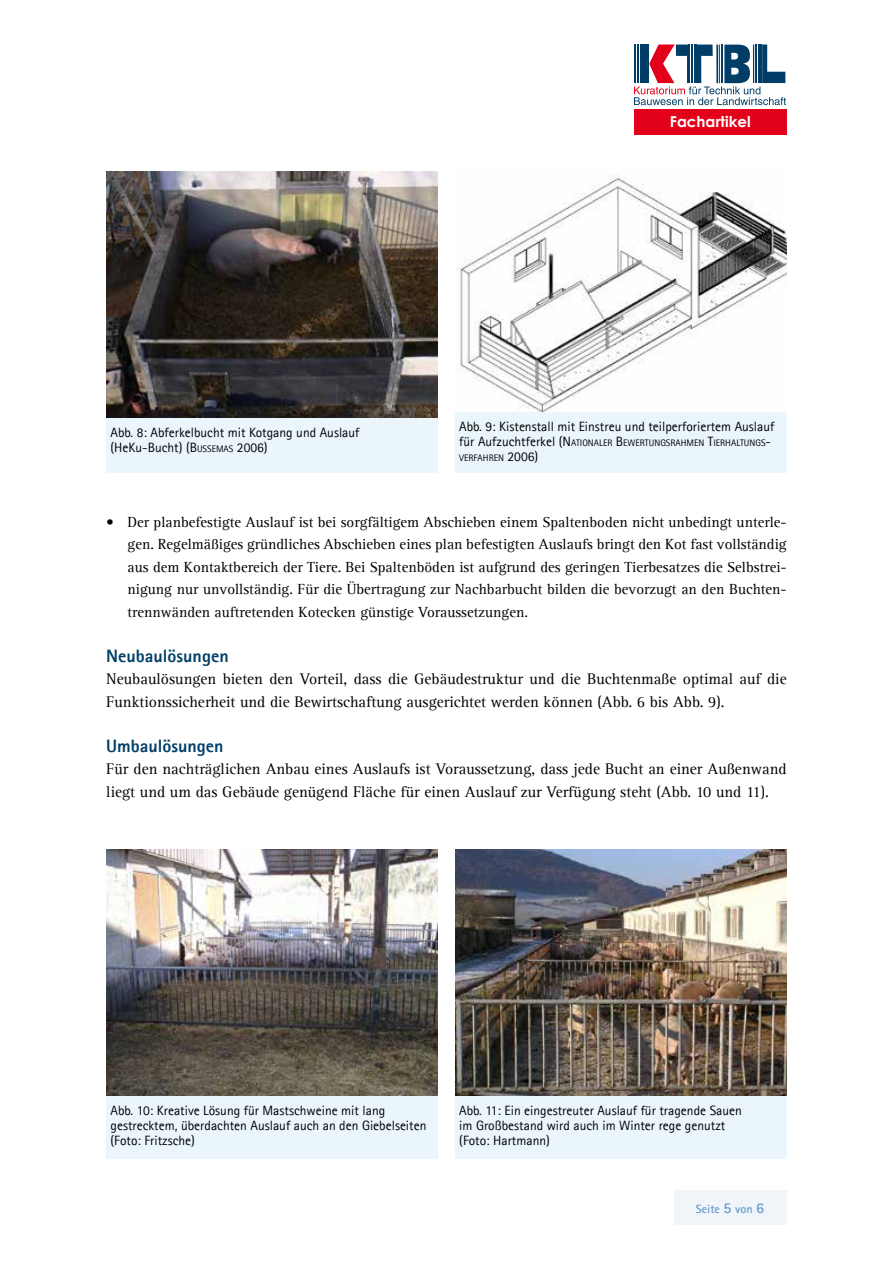
<style>
.page{position:relative;width:893px;height:1263px;background:#fff}
.page>*{position:absolute;margin:0;border:0;box-sizing:border-box;transform-origin:0 0}
.t1{font:800 18px "Agfa Rotis Sans Serif";color:#003f68}
.t2{font:15.75px/22.5px "Agfa Rotis Serif";color:#000}
.t3{font:15px/22.5px "Agfa Rotis Serif";color:#000;text-align:justify}
.t4{font:700 15px "Century Gothic";color:#fff}
.t5{font:13.5px/15px "Agfa Rotis Sans Serif";color:#000}
.t6{font:700 12px "Rotis Sans Serif Pro";color:#69c}
.t7{font:9.45px/15px "Agfa Rotis Sans Serif";color:#000}
.s1{font-style:inherit}
.s2{font-size:9.45px}
.s3{font-size:13.5px}
.s4{font-size:15px}
</style>
<div class="page">
<svg style="left:634px;top:45px;width:152px;height:60px"></svg>
<hr style="left:634px;top:44px;width:1px;height:39px;background:#003e68">
<hr style="left:637px;top:44px;width:1px;height:39px;background:#003e68">
<hr style="left:638px;top:44px;width:1px;height:39px;background:#003e68">
<hr style="left:640px;top:44px;width:1px;height:39px;background:#003e68">
<hr style="left:641px;top:44px;width:2px;height:39px;background:#003e68">
<div style="left:644px;top:44px;width:5px;height:39px;background:#003e68"></div>
<div style="left:674px;top:1191px;width:112px;height:34px;background:#f0f5fa"></div>
<div style="left:634px;top:109px;width:153px;height:25px;background:#e2001a"></div>
<img style="left:106px;top:171px;width:332px;height:247px">
<div style="left:106px;top:418px;width:332px;height:55px;background:#ebf6fc"></div>
<img style="left:455px;top:175px;width:332px;height:237px">
<div style="left:455px;top:412px;width:332px;height:61px;background:#ebf6fc"></div>
<img style="left:106px;top:849px;width:332px;height:247px">
<div style="left:106px;top:1096px;width:332px;height:63px;background:#ebf6fc"></div>
<img style="left:455px;top:849px;width:332px;height:247px">
<div style="left:455px;top:1096px;width:332px;height:63px;background:#ebf6fc"></div>
<p class="t4" style="left:670px;top:111px;width:82px">Fachartikel</p>
<p class="t5" style="left:111px;top:425px;width:250px">Abb. 8: Abferkelbucht mit Kotgang und Auslauf (HeKu-Bucht) (<span class="s1">B</span><span class="s2">USSEMAS</span> 2006)</p>
<p class="t5" style="left:459px;top:419px;width:317px">Abb. 9: Kistenstall mit Einstreu und teilperforiertem Auslauf</p>
<p class="t7" style="left:459px;top:435px;width:313px"><span class="s3">für Aufzuchtferkel (</span><span class="s3">N</span>ATIONALER <span class="s3">B</span>EWERTUNGSRAHMEN <span class="s3">T</span>IERHALTUNGS<span class="s3">-<br></span>VERFAHREN <span class="s3">2006)</span></p>
<p class="t3" style="left:128px;top:511px;width:661px;text-indent:-21px">• Der planbefestigte Auslauf ist bei sorgfältigem Abschieben einem Spaltenboden nicht unbedingt unterle&shy;gen. Regelmäßiges gründliches Abschieben eines plan befestigten Auslaufs bringt den Kot fast vollständig aus dem Kontaktbereich der Tiere. Bei Spaltenböden ist aufgrund des geringen Tierbesatzes die Selbstrei&shy;nigung nur unvollständig. Für die Übertragung zur Nachbarbucht bilden die bevorzugt an den Buchten&shy;trennwänden auftretenden Kotecken günstige Voraussetzungen.</p>
<p class="t1" style="left:106px;top:644px;width:124px">Neubaulösungen</p>
<p class="t2" style="left:106px;top:668px;width:682px">Neubaulösungen bieten den Vorteil, dass die Gebäudestruktur und die Buchtenmaße optimal auf die<br>Funktionssicherheit und die Bewirtschaftung ausgerichtet werden können (Abb. 6 bis Abb. 9).</p>
<p class="t1" style="left:106px;top:734px;width:119px">Umbaulösungen</p>
<p class="t2" style="left:106px;top:758px;width:682px">Für den nachträglichen Anbau eines Auslaufs ist Voraussetzung, dass jede Bucht an einer Außenwand liegt und um das Gebäude genügend Fläche für einen Auslauf zur Verfügung steht (Abb. 10 und 11).</p>
<p class="t5" style="left:111px;top:1103px;width:317px">Abb. 10: Kreative Lösung für Mastschweine mit lang gestrecktem, überdachten Auslauf auch an den Giebelseiten (Foto: Fritzsche)</p>
<p class="t5" style="left:459px;top:1103px;width:284px">Abb. 11: Ein eingestreuter Auslauf für tragende Sauen im Großbestand wird auch im Winter rege genutzt (Foto: Hartmann)</p>
<p class="t6" style="left:696px;top:1201px;width:70px">Seite <span class="s4">5</span> von <span class="s4">6</span></p>
</div>
